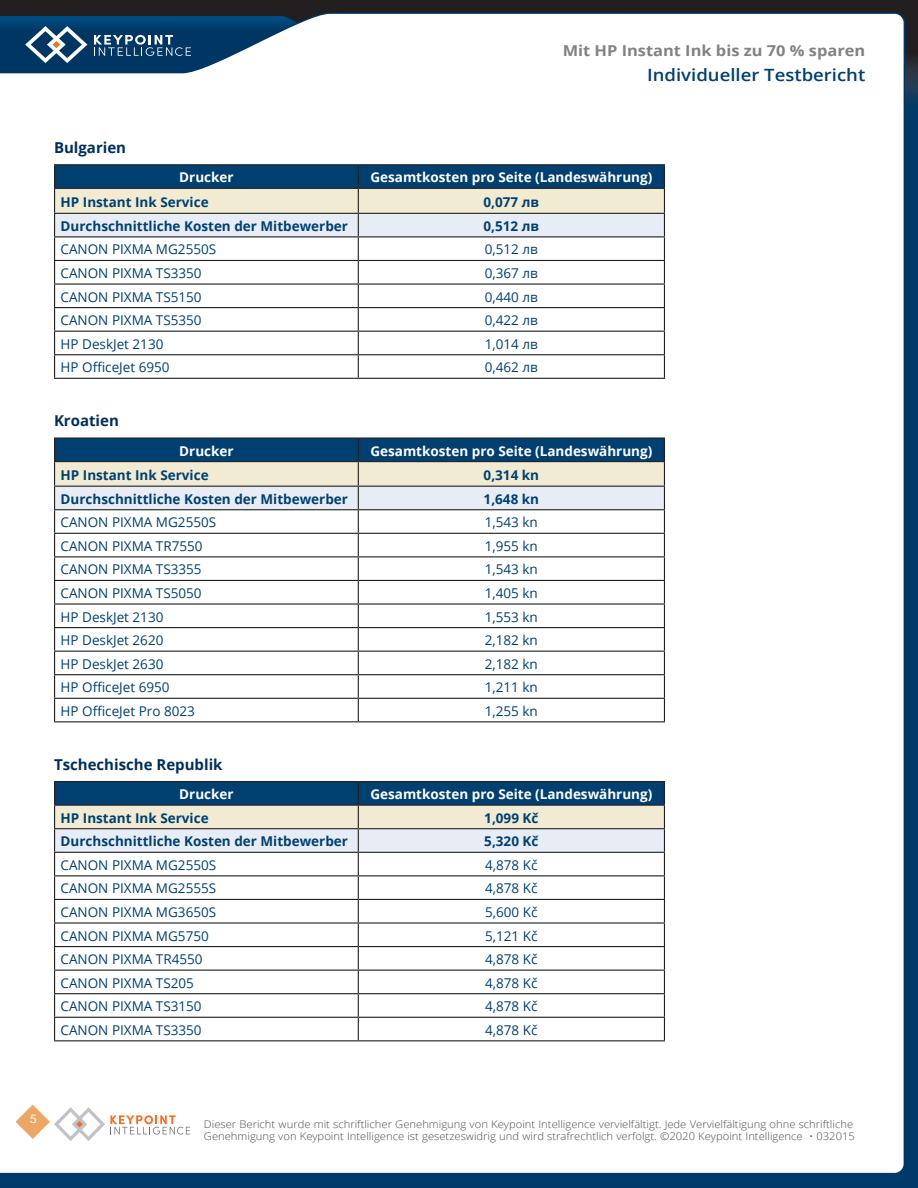
<style>
.page{position:relative;width:918px;height:1188px;background:#fff}
.page>*{position:absolute;margin:0;border:0;box-sizing:border-box;transform-origin:0 0}
.t1{font:600 16.95px "Open Sans";color:#004071;scale:1.09 1}
.CTR_TABLE_HEAD_LEFT{font:700 15px "Open Sans";color:#002f5b}
.t2{font:700 15px "Open Sans";color:#808285;scale:1.09 1}
.CTR_TABLE_TITLE{font:13.5px "Open Sans";color:#004071}
.CTR_TABLE_TITLE-2{font:700 13.5px "Open Sans";color:#004071}
.CTR_TABLE_HEAD_WHITE{font:700 13.5px "Open Sans";color:#fff}
.t3{font:11.85px "Helvetica Neue LT Pro";color:#fff}
.t4{font:300 10.5px/12px "Open Sans";color:#4b4c4d;scale:1.07 1}
</style>
<div class="page">
<div style="left:0;top:60px;width:918px;height:1128px;background:#003a6a"></div>
<div style="left:0;top:0;width:918px;height:72px;background:#231f20"></div>
<svg style="left:906px;top:58px;width:12px;height:42px"></svg>
<div style="left:0;top:12px;width:906px;height:1161px;background:#fff"></div>
<svg style="left:0;top:16px;width:353px;height:69px;background:#7292ac"></svg>
<svg style="left:9px;top:1098px;width:181px;height:47px;background:#f7eee7"></svg>
<hr style="left:54px;top:164px;width:304px;height:1px;background:#231f20">
<hr style="left:358px;top:164px;width:307px;height:1px;background:#231f20">
<svg style="left:54px;top:165px;width:611px;height:213px;background:#d5dbde"></svg>
<hr style="left:54px;top:378px;width:304px;height:1px;background:#231f20">
<hr style="left:358px;top:378px;width:307px;height:1px;background:#231f20">
<hr style="left:54px;top:437px;width:304px;height:2px;background:#231f20">
<hr style="left:358px;top:437px;width:307px;height:2px;background:#231f20">
<svg style="left:54px;top:438px;width:611px;height:283px;background:#dce1e3"></svg>
<hr style="left:54px;top:721px;width:304px;height:1px;background:#231f20">
<hr style="left:358px;top:721px;width:307px;height:1px;background:#231f20">
<hr style="left:54px;top:781px;width:304px;height:1px;background:#231f20">
<hr style="left:358px;top:781px;width:307px;height:1px;background:#231f20">
<svg style="left:54px;top:782px;width:611px;height:258px;background:#d7dcdf"></svg>
<hr style="left:54px;top:1040px;width:304px;height:1px;background:#231f20">
<hr style="left:358px;top:1040px;width:307px;height:1px;background:#231f20">
<p class="CTR_TABLE_HEAD_LEFT" style="left:54px;top:137px;width:74px">Bulgarien</p>
<p class="t2" style="left:563px;top:40px;width:279px">Mit HP Instant Ink bis zu 70 % sparen</p>
<p class="t1" style="left:647px;top:63px;width:202px">Individueller Testbericht</p>
<p class="CTR_TABLE_HEAD_WHITE" style="left:179px;top:168px;width:56px">Drucker</p>
<p class="CTR_TABLE_HEAD_WHITE" style="left:370px;top:168px;width:283px">Gesamtkosten pro Seite (Landeswährung)</p>
<p class="CTR_TABLE_TITLE-2" style="left:61px;top:192px;width:150px">HP Instant Ink Service</p>
<p class="CTR_TABLE_TITLE-2" style="left:484px;top:192px;width:57px">0,077 лв</p>
<p class="CTR_TABLE_TITLE-2" style="left:61px;top:216px;width:289px">Durchschnittliche Kosten der Mitbewerber</p>
<p class="CTR_TABLE_TITLE-2" style="left:484px;top:216px;width:57px">0,512 лв</p>
<p class="CTR_TABLE_TITLE" style="left:61px;top:240px;width:157px">CANON PIXMA MG2550S</p>
<p class="CTR_TABLE_TITLE" style="left:485px;top:240px;width:55px">0,512 лв</p>
<p class="CTR_TABLE_TITLE" style="left:61px;top:264px;width:143px">CANON PIXMA TS3350</p>
<p class="CTR_TABLE_TITLE" style="left:485px;top:264px;width:55px">0,367 лв</p>
<p class="CTR_TABLE_TITLE" style="left:61px;top:287px;width:143px">CANON PIXMA TS5150</p>
<p class="CTR_TABLE_TITLE" style="left:485px;top:287px;width:55px">0,440 лв</p>
<p class="CTR_TABLE_TITLE" style="left:61px;top:311px;width:143px">CANON PIXMA TS5350</p>
<p class="CTR_TABLE_TITLE" style="left:485px;top:311px;width:55px">0,422 лв</p>
<p class="CTR_TABLE_TITLE" style="left:61px;top:335px;width:104px">HP DeskJet 2130</p>
<p class="CTR_TABLE_TITLE" style="left:485px;top:335px;width:55px">1,014 лв</p>
<p class="CTR_TABLE_TITLE" style="left:61px;top:358px;width:111px">HP OfficeJet 6950</p>
<p class="CTR_TABLE_TITLE" style="left:485px;top:358px;width:55px">0,462 лв</p>
<p class="CTR_TABLE_HEAD_LEFT" style="left:54px;top:410px;width:66px">Kroatien</p>
<p class="CTR_TABLE_HEAD_WHITE" style="left:179px;top:441px;width:56px">Drucker</p>
<p class="CTR_TABLE_HEAD_WHITE" style="left:370px;top:441px;width:283px">Gesamtkosten pro Seite (Landeswährung)</p>
<p class="CTR_TABLE_TITLE-2" style="left:61px;top:465px;width:150px">HP Instant Ink Service</p>
<p class="CTR_TABLE_TITLE-2" style="left:484px;top:465px;width:57px">0,314 kn</p>
<p class="CTR_TABLE_TITLE-2" style="left:61px;top:489px;width:289px">Durchschnittliche Kosten der Mitbewerber</p>
<p class="CTR_TABLE_TITLE-2" style="left:484px;top:489px;width:57px">1,648 kn</p>
<p class="CTR_TABLE_TITLE" style="left:61px;top:513px;width:157px">CANON PIXMA MG2550S</p>
<p class="CTR_TABLE_TITLE" style="left:485px;top:513px;width:55px">1,543 kn</p>
<p class="CTR_TABLE_TITLE" style="left:61px;top:537px;width:144px">CANON PIXMA TR7550</p>
<p class="CTR_TABLE_TITLE" style="left:485px;top:537px;width:55px">1,955 kn</p>
<p class="CTR_TABLE_TITLE" style="left:61px;top:560px;width:143px">CANON PIXMA TS3355</p>
<p class="CTR_TABLE_TITLE" style="left:485px;top:560px;width:55px">1,543 kn</p>
<p class="CTR_TABLE_TITLE" style="left:61px;top:584px;width:143px">CANON PIXMA TS5050</p>
<p class="CTR_TABLE_TITLE" style="left:485px;top:584px;width:55px">1,405 kn</p>
<p class="CTR_TABLE_TITLE" style="left:61px;top:607px;width:104px">HP DeskJet 2130</p>
<p class="CTR_TABLE_TITLE" style="left:485px;top:607px;width:55px">1,553 kn</p>
<p class="CTR_TABLE_TITLE" style="left:61px;top:631px;width:104px">HP DeskJet 2620</p>
<p class="CTR_TABLE_TITLE" style="left:485px;top:631px;width:55px">2,182 kn</p>
<p class="CTR_TABLE_TITLE" style="left:61px;top:655px;width:104px">HP DeskJet 2630</p>
<p class="CTR_TABLE_TITLE" style="left:485px;top:655px;width:55px">2,182 kn</p>
<p class="CTR_TABLE_TITLE" style="left:61px;top:678px;width:111px">HP OfficeJet 6950</p>
<p class="CTR_TABLE_TITLE" style="left:485px;top:678px;width:55px">1,211 kn</p>
<p class="CTR_TABLE_TITLE" style="left:61px;top:702px;width:136px">HP OfficeJet Pro 8023</p>
<p class="CTR_TABLE_TITLE" style="left:485px;top:702px;width:55px">1,255 kn</p>
<p class="CTR_TABLE_HEAD_LEFT" style="left:54px;top:754px;width:170px">Tschechische Republik</p>
<p class="CTR_TABLE_HEAD_WHITE" style="left:179px;top:785px;width:56px">Drucker</p>
<p class="CTR_TABLE_HEAD_WHITE" style="left:370px;top:785px;width:283px">Gesamtkosten pro Seite (Landeswährung)</p>
<p class="CTR_TABLE_TITLE-2" style="left:61px;top:808px;width:150px">HP Instant Ink Service</p>
<p class="CTR_TABLE_TITLE-2" style="left:484px;top:808px;width:56px">1,099 Kč</p>
<p class="CTR_TABLE_TITLE-2" style="left:61px;top:832px;width:289px">Durchschnittliche Kosten der Mitbewerber</p>
<p class="CTR_TABLE_TITLE-2" style="left:484px;top:832px;width:56px">5,320 Kč</p>
<p class="CTR_TABLE_TITLE" style="left:61px;top:856px;width:157px">CANON PIXMA MG2550S</p>
<p class="CTR_TABLE_TITLE" style="left:485px;top:856px;width:54px">4,878 Kč</p>
<p class="CTR_TABLE_TITLE" style="left:61px;top:879px;width:157px">CANON PIXMA MG2555S</p>
<p class="CTR_TABLE_TITLE" style="left:485px;top:879px;width:54px">4,878 Kč</p>
<p class="CTR_TABLE_TITLE" style="left:61px;top:903px;width:157px">CANON PIXMA MG3650S</p>
<p class="CTR_TABLE_TITLE" style="left:485px;top:903px;width:54px">5,600 Kč</p>
<p class="CTR_TABLE_TITLE" style="left:61px;top:926px;width:150px">CANON PIXMA MG5750</p>
<p class="CTR_TABLE_TITLE" style="left:485px;top:926px;width:54px">5,121 Kč</p>
<p class="CTR_TABLE_TITLE" style="left:61px;top:950px;width:144px">CANON PIXMA TR4550</p>
<p class="CTR_TABLE_TITLE" style="left:485px;top:950px;width:54px">4,878 Kč</p>
<p class="CTR_TABLE_TITLE" style="left:61px;top:974px;width:135px">CANON PIXMA TS205</p>
<p class="CTR_TABLE_TITLE" style="left:485px;top:974px;width:54px">4,878 Kč</p>
<p class="CTR_TABLE_TITLE" style="left:61px;top:997px;width:143px">CANON PIXMA TS3150</p>
<p class="CTR_TABLE_TITLE" style="left:485px;top:997px;width:54px">4,878 Kč</p>
<p class="CTR_TABLE_TITLE" style="left:61px;top:1021px;width:143px">CANON PIXMA TS3350</p>
<p class="CTR_TABLE_TITLE" style="left:485px;top:1021px;width:54px">4,878 Kč</p>
<p class="t3" style="left:30px;top:1111px;width:8px">5</p>
<p class="t4" style="left:204px;top:1118px;width:610px">Dieser Bericht wurde mit schriftlicher Genehmigung von Keypoint Intelligence vervielfältigt. Jede Vervielfältigung ohne schriftliche<br>Genehmigung von Keypoint Intelligence ist gesetzeswidrig und wird strafrechtlich verfolgt. ©2020 Keypoint Intelligence • 032015</p>
</div>
